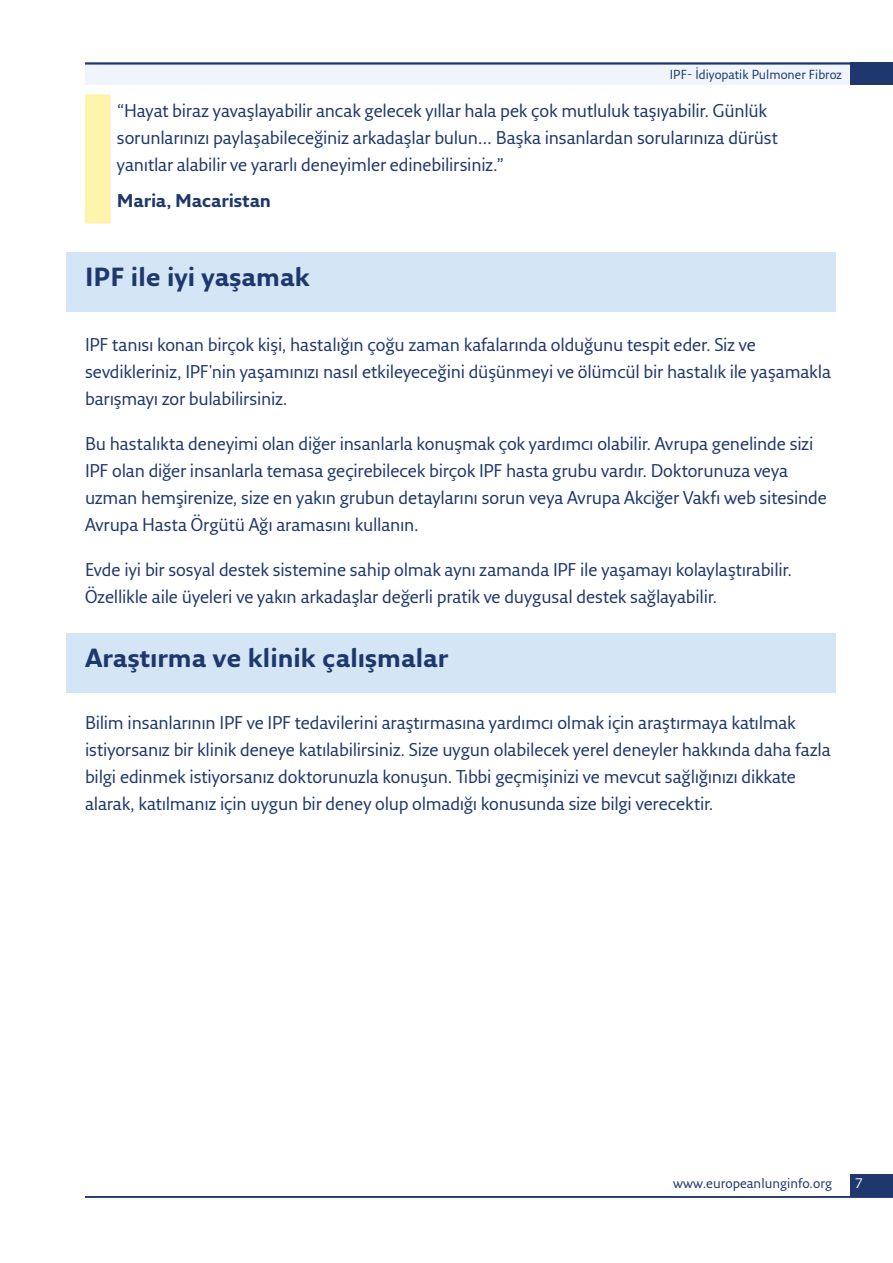
<style>
.page{position:relative;width:893px;height:1263px;background:#fff}
.page>*{position:absolute;margin:0;border:0;box-sizing:border-box;transform-origin:0 0}
.t1{font:700 25.5px "Fresco Sans Pro";color:#1e376d}
.H___B-head{font:18px/27px "Fresco Sans Pro";letter-spacing:-.01em;color:#1f386c}
.H___B-head-2{font:700 18px "Fresco Sans Pro";letter-spacing:-.01em;color:#1f386c}
.Running_foot_left{font:13.5px "Fresco Sans Pro";color:#1e376d}
.t2{font:13.5px "Fresco Sans Pro";color:#fff}
.Running_head_left{font:12.75px "Fresco Sans Pro";color:#1e376d}
</style>
<div class="page">
<div style="left:85px;top:63px;width:808px;height:22px;background:#eff5fb"></div>
<div style="left:850px;top:63px;width:43px;height:22px;background:#1e376d"></div>
<div style="left:850px;top:1175px;width:43px;height:22px;background:#1e376d"></div>
<hr style="left:85px;top:62px;width:808px;height:3px;background:#1e376d">
<hr style="left:85px;top:1196px;width:808px;height:2px;background:#1e376d">
<div style="left:66px;top:252px;width:769px;height:60px;background:#d4e5f5"></div>
<div style="left:66px;top:633px;width:769px;height:60px;background:#d4e5f5"></div>
<div style="left:85px;top:94px;width:26px;height:130px;background:#fff4ac;border:2px solid #fff0aa"></div>
<p class="Running_head_left" style="left:670px;top:66px;width:174px">IPF- İdiyopatik Pulmoner Fibroz</p>
<p class="H___B-head" style="left:117px;top:97px;width:663px">“Hayat biraz yavaşlayabilir ancak gelecek yıllar hala pek çok mutluluk taşıyabilir. Günlük sorunlarınızı paylaşabileceğiniz arkadaşlar bulun… Başka insanlardan sorularınıza dürüst yanıtlar alabilir ve yararlı deneyimler edinebilirsiniz.”</p>
<p class="H___B-head-2" style="left:117px;top:189px;width:156px">Maria, Macaristan</p>
<p class="t1" style="left:85px;top:261px;width:226px">IPF ile iyi yaşamak</p>
<p class="H___B-head" style="left:85px;top:331px;width:747px">IPF tanısı konan birçok kişi, hastalığın çoğu zaman kafalarında olduğunu tespit eder. Siz ve sevdikleriniz, IPF'nin yaşamınızı nasıl etkileyeceğini düşünmeyi ve ölümcül bir hastalık ile yaşamakla barışmayı zor bulabilirsiniz.</p>
<p class="H___B-head" style="left:85px;top:430px;width:743px">Bu hastalıkta deneyimi olan diğer insanlarla konuşmak çok yardımcı olabilir. Avrupa genelinde sizi IPF olan diğer insanlarla temasa geçirebilecek birçok IPF hasta grubu vardır. Doktorunuza veya uzman hemşirenize, size en yakın grubun detaylarını sorun veya Avrupa Akciğer Vakfı web sitesinde Avrupa Hasta Örgütü Ağı aramasını kullanın.</p>
<p class="H___B-head" style="left:85px;top:556px;width:708px">Evde iyi bir sosyal destek sistemine sahip olmak aynı zamanda IPF ile yaşamayı kolaylaştırabilir.<br>Özellikle aile üyeleri ve yakın arkadaşlar değerli pratik ve duygusal destek sağlayabilir.</p>
<p class="t1" style="left:85px;top:642px;width:365px">Araştırma ve klinik çalışmalar</p>
<p class="H___B-head" style="left:85px;top:709px;width:747px">Bilim insanlarının IPF ve IPF tedavilerini araştırmasına yardımcı olmak için araştırmaya katılmak istiyorsanız bir klinik deneye katılabilirsiniz. Size uygun olabilecek yerel deneyler hakkında daha fazla bilgi edinmek istiyorsanız doktorunuzla konuşun. Tıbbi geçmişinizi ve mevcut sağlığınızı dikkate alarak, katılmanız için uygun bir deney olup olmadığı konusunda size bilgi verecektir.</p>
<p class="Running_foot_left" style="left:673px;top:1174px;width:160px">www.europeanlunginfo.org</p>
<p class="t2" style="left:855px;top:1175px;width:10px">7</p>
</div>
